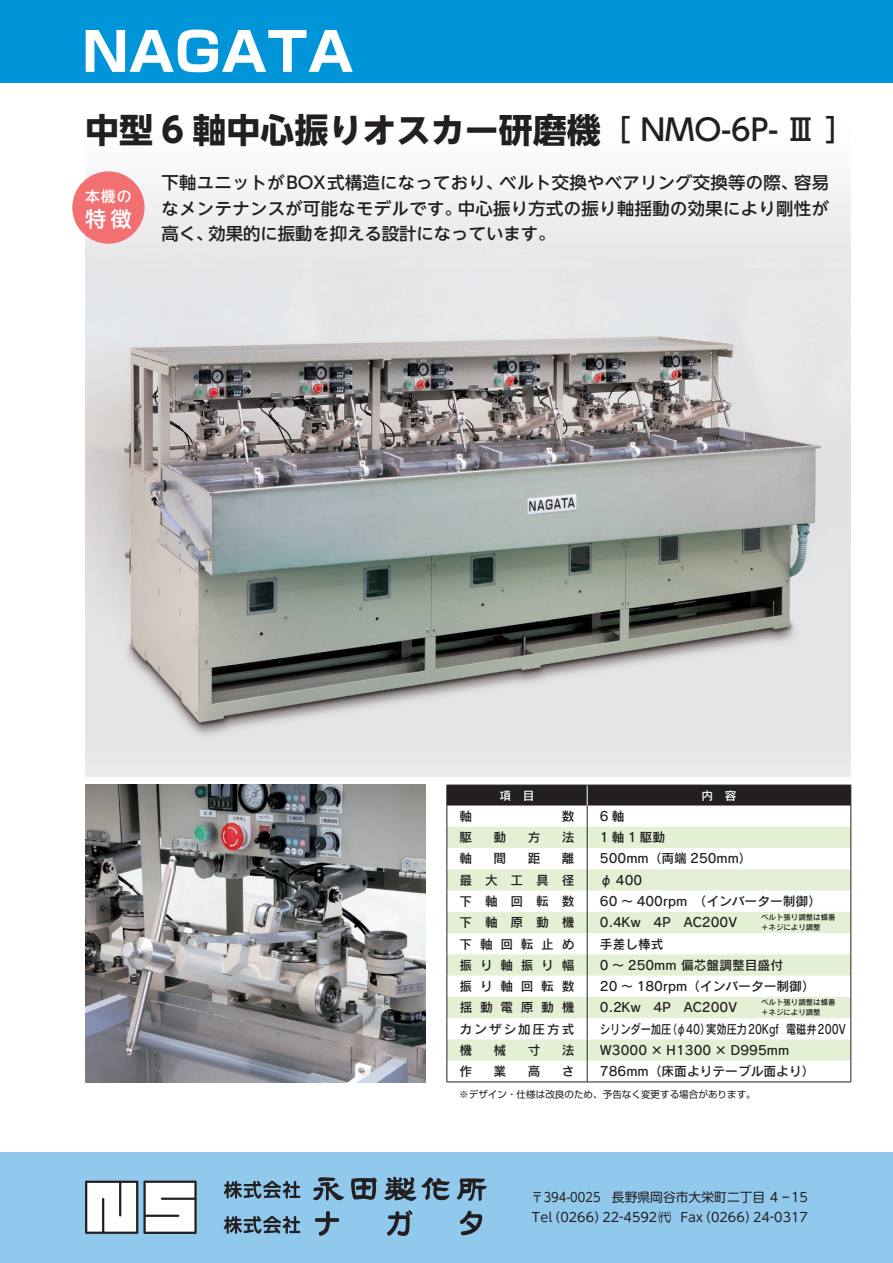
<style>
.page{position:relative;width:893px;height:1263px;background:#fff}
.page>*{position:absolute;margin:0;border:0;box-sizing:border-box;transform-origin:0 0}
.t1{font:700 53.1px "Shin Go Pro";color:#fff}
.t2{font:700 34.05px "UD Shin Go NT Pro";color:#231f20}
.t3{font:500 21.3px "UD Shin M Go Pro";color:#fff}
.t4{font:500 16.95px/25.5px "UD Shin Go NT Pro";letter-spacing:.02em;color:#231f20;text-align:justify}
.t5{font:500 14.85px "UD Shin M Go Pro";color:#fff}
.t6{font:12.75px "Rodin Pro DB";color:#231f20}
.t7{font:12.75px/20.2px "UD Shin M Go Pro";color:#231f20;scale:.9 1}
.t8{font:12.75px "Rodin Pro DB";color:#231f20;scale:.8 1}
.t9{font:12.75px "Rodin Pro DB";letter-spacing:.145em;color:#231f20}
.t10{font:11.7px "Rodin Pro DB";color:#fff}
.t11{font:9.6px "Shin Go Pro";color:#231f20}
.t12{font:7.5px/9.6px "Rodin Pro DB";color:#231f20}
.s1{font-weight:500;font-size:29.7px}
</style>
<div class="page">
<div style="left:0;top:0;width:893px;height:83px;background:#0095d9"></div>
<div style="left:0;top:1152px;width:893px;height:111px;background:#91c9ed"></div>
<svg style="left:315px;top:1211px;width:25px;height:25px"></svg>
<svg style="left:387px;top:1210px;width:25px;height:26px"></svg>
<svg style="left:460px;top:1211px;width:22px;height:24px"></svg>
<svg style="left:224px;top:1216px;width:76px;height:18px"></svg>
<img style="left:85px;top:784px;width:340px;height:298px">
<img style="left:85px;top:172px;width:765px;height:604px">
<svg style="left:85px;top:1180px;width:112px;height:54px;background:#cbced0"></svg>
<svg style="left:224px;top:1181px;width:76px;height:17px"></svg>
<svg style="left:313px;top:1177px;width:174px;height:24px"></svg>
<div style="left:72px;top:171px;width:73px;height:73px;background:#f26f72;border-radius:50%"></div>
<hr style="left:446px;top:784px;width:141px;height:2px;background:#231f20">
<hr style="left:587px;top:784px;width:264px;height:2px;background:#231f20">
<svg style="left:446px;top:785px;width:405px;height:296px"></svg>
<hr style="left:446px;top:1081px;width:141px;height:1px;background:#231f20">
<hr style="left:587px;top:1081px;width:264px;height:1px;background:#231f20">
<h1 class="t1" style="left:82px;top:10px;width:273px">NAGATA</h1>
<h2 class="t2" style="left:85px;top:102px;width:772px">中型 6 軸中心振りオスカー研磨機<span class="s1">［ NMO-6P- Ⅲ ］</span></h2>
<h3 class="t4" style="left:162px;top:170px;width:669px">下軸ユニットがBOX式構造になっており、ベルト交換やベアリング交換等の際、容易なメンテナンスが可能なモデルです。中心振り方式の振り軸揺動の効果により剛性が高く、効果的に振動を抑える設計になっています。</h3>
<p class="t5" style="left:85px;top:184px;width:48px">本機の</p>
<h3 class="t3" style="left:85px;top:201px;width:48px">特徴</h3>
<p class="t10" style="left:499px;top:787px;width:37px">項　目</p>
<p class="t10" style="left:701px;top:787px;width:37px">内　容</p>
<p class="t6" style="left:460px;top:808px;width:14px">軸</p>
<p class="t6" style="left:562px;top:808px;width:14px">数</p>
<p class="t6" style="left:600px;top:808px;width:26px">6 軸</p>
<p class="t6" style="left:460px;top:829px;width:14px">駆</p>
<p class="t6" style="left:494px;top:829px;width:14px">動</p>
<p class="t6" style="left:528px;top:829px;width:14px">方</p>
<p class="t6" style="left:562px;top:829px;width:14px">法</p>
<p class="t6" style="left:600px;top:829px;width:67px">1軸1駆動</p>
<p class="t6" style="left:460px;top:850px;width:14px">軸</p>
<p class="t6" style="left:494px;top:850px;width:14px">間</p>
<p class="t6" style="left:528px;top:850px;width:14px">距</p>
<p class="t6" style="left:562px;top:850px;width:14px">離</p>
<p class="t6" style="left:600px;top:850px;width:153px">500mm（両端 250mm）</p>
<p class="t6" style="left:460px;top:871px;width:116px">最大工具径</p>
<p class="t6" style="left:600px;top:871px;width:44px">φ 400</p>
<p class="t6" style="left:460px;top:893px;width:116px">下軸回転数</p>
<p class="t6" style="left:600px;top:893px;width:223px">60 ～ 400rpm　（インバーター制御）</p>
<p class="t6" style="left:460px;top:914px;width:116px">下軸原動機</p>
<p class="t6" style="left:600px;top:914px;width:139px">0.4Kw　4P　AC200V</p>
<p class="t6" style="left:460px;top:935px;width:116px">下軸回転止め</p>
<p class="t6" style="left:600px;top:935px;width:65px">手差し棒式</p>
<p class="t6" style="left:460px;top:956px;width:116px">振り軸振り幅</p>
<p class="t6" style="left:600px;top:956px;width:185px">0 ～ 250mm 偏芯盤調整目盛付</p>
<p class="t6" style="left:460px;top:978px;width:116px">振り軸回転数</p>
<p class="t6" style="left:600px;top:978px;width:216px">20 ～ 180rpm（インバーター制御）</p>
<p class="t6" style="left:460px;top:999px;width:116px">揺動電原動機</p>
<p class="t6" style="left:600px;top:999px;width:139px">0.2Kw　4P　AC200V</p>
<p class="t9" style="left:460px;top:1020px;width:116px">カンザシ加圧方式</p>
<p class="t8" style="left:600px;top:1020px;width:309px">シリンダー加圧（φ40）実効圧力20Kgf 電磁弁200V</p>
<p class="t6" style="left:460px;top:1041px;width:14px">機</p>
<p class="t6" style="left:494px;top:1041px;width:14px">械</p>
<p class="t6" style="left:528px;top:1041px;width:14px">寸</p>
<p class="t6" style="left:562px;top:1041px;width:14px">法</p>
<p class="t6" style="left:600px;top:1041px;width:191px">W3000 × H1300 × D995mm</p>
<p class="t6" style="left:460px;top:1063px;width:14px">作</p>
<p class="t6" style="left:494px;top:1063px;width:14px">業</p>
<p class="t6" style="left:528px;top:1063px;width:14px">高</p>
<p class="t6" style="left:562px;top:1063px;width:14px">さ</p>
<p class="t6" style="left:600px;top:1063px;width:216px">786mm（床面よりテーブル面より）</p>
<p class="t11" style="left:459px;top:1087px;width:298px">※デザイン・仕様は改良のため、予告なく変更する場合があります。</p>
<p class="t12" style="left:761px;top:912px;width:76px">ベルト張り調整は蝶番＋ネジにより調整</p>
<p class="t12" style="left:761px;top:997px;width:76px">ベルト張り調整は蝶番＋ネジにより調整</p>
<p class="t7" style="left:531px;top:1186px;width:309px">〒394-0025 長野県岡谷市大栄町二丁目 4 -15<br>Tel（0266）22-4592㈹ Fax（0266）24-0317</p>
</div>
